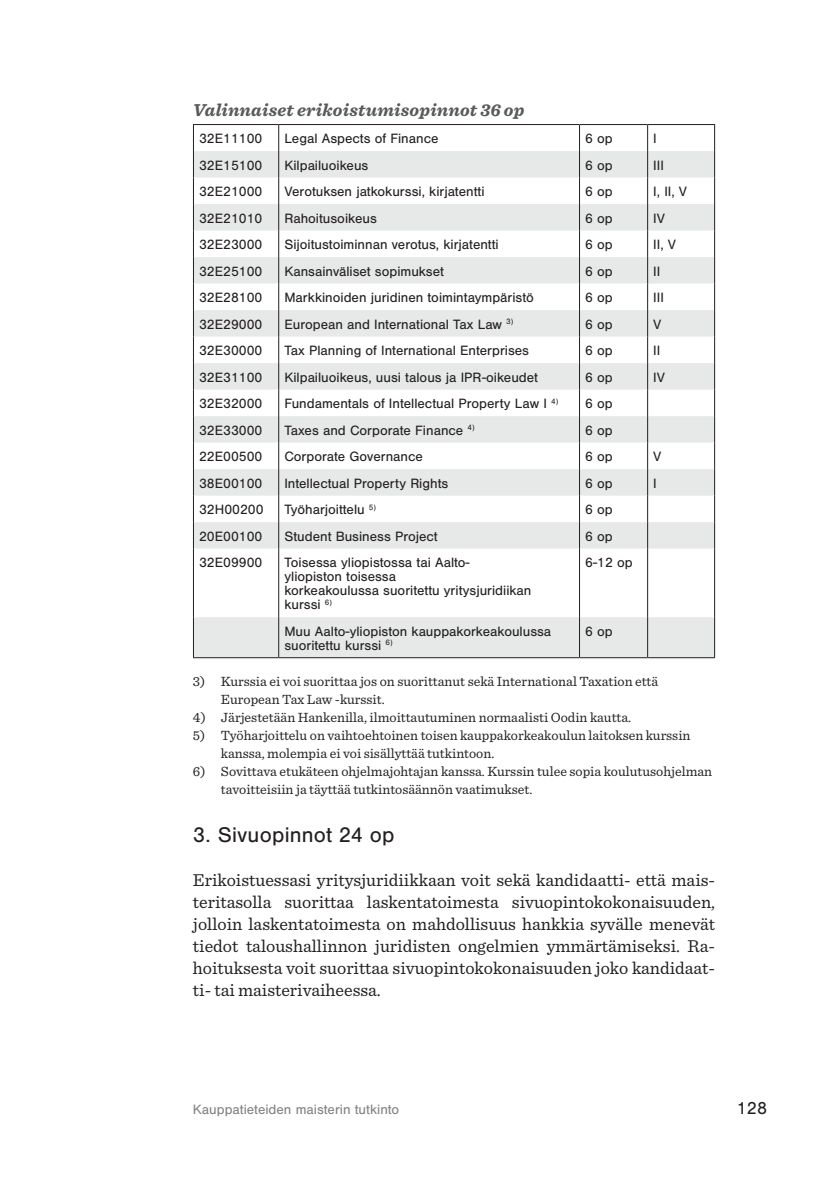
<style>
.page{position:relative;width:840px;height:1191px;background:#fff}
.page>*{position:absolute;margin:0;border:0;box-sizing:border-box;transform-origin:0 0}
.t1{font:22px "Nimbus San";letter-spacing:.01em;color:#231f20}
.t2{font:18px/22px "Sentinel";color:#231f20;text-align:justify}
.t3{font:italic 700 18px "Sentinel";letter-spacing:.015em;color:#58595b}
.t4{font:18px "Nimbus San";color:#231f20}
.t5{font:14px/14px "Nimbus San";color:#231f20}
.t6{font:14px/18px "Sentinel";color:#231f20}
.t7{font:14px "Nimbus San";color:#808285}
</style>
<div class="page">
<svg style="left:194px;top:151px;width:519px;height:506px;fill:#eff0f0"></svg>
<svg style="left:278px;top:125px;width:1px;height:423px"></svg>
<svg style="left:578px;top:125px;width:1px;height:423px"></svg>
<svg style="left:646px;top:125px;width:1px;height:423px"></svg>
<hr style="left:278px;top:548px;width:1px;height:69px;background:#231f20">
<hr style="left:578px;top:548px;width:1px;height:69px;background:#231f20">
<hr style="left:646px;top:548px;width:1px;height:69px;background:#231f20">
<hr style="left:278px;top:617px;width:1px;height:40px;background:#231f20">
<hr style="left:578px;top:617px;width:1px;height:40px;background:#231f20">
<hr style="left:646px;top:617px;width:1px;height:40px;background:#231f20">
<svg style="left:193px;top:125px;width:1px;height:423px"></svg>
<svg style="left:713px;top:125px;width:1px;height:423px"></svg>
<hr style="left:193px;top:548px;width:1px;height:69px;background:#231f20">
<hr style="left:713px;top:548px;width:1px;height:69px;background:#231f20">
<hr style="left:193px;top:617px;width:1px;height:40px;background:#231f20">
<hr style="left:713px;top:617px;width:1px;height:40px;background:#231f20">
<hr style="left:193px;top:124px;width:85px;height:1px;background:#231f20">
<hr style="left:278px;top:124px;width:301px;height:1px;background:#231f20">
<hr style="left:579px;top:124px;width:68px;height:1px;background:#231f20">
<hr style="left:647px;top:124px;width:67px;height:1px;background:#231f20">
<hr style="left:193px;top:657px;width:85px;height:1px;background:#231f20">
<hr style="left:278px;top:657px;width:301px;height:1px;background:#231f20">
<hr style="left:579px;top:657px;width:68px;height:1px;background:#231f20">
<hr style="left:647px;top:657px;width:67px;height:1px;background:#231f20">
<p class="t3" style="left:193px;top:96px;width:333px">Valinnaiset erikoistumisopinnot 36 op</p>
<p class="t5" style="left:199px;top:132px;width:65px">32E11100</p>
<p class="t5" style="left:284px;top:132px;width:155px">Legal Aspects of Finance</p>
<p class="t5" style="left:585px;top:132px;width:29px">6 op</p>
<p class="t5" style="left:653px;top:132px;width:5px">I</p>
<p class="t5" style="left:199px;top:158px;width:65px">32E15100</p>
<p class="t5" style="left:284px;top:158px;width:85px">Kilpailuoikeus</p>
<p class="t5" style="left:585px;top:158px;width:29px">6 op</p>
<p class="t5" style="left:653px;top:158px;width:12px">III</p>
<p class="t5" style="left:199px;top:185px;width:65px">32E21000</p>
<p class="t5" style="left:284px;top:185px;width:201px">Verotuksen jatkokurssi, kirjatentti</p>
<p class="t5" style="left:585px;top:185px;width:29px">6 op</p>
<p class="t5" style="left:653px;top:185px;width:35px">I, II, V</p>
<p class="t5" style="left:199px;top:211px;width:65px">32E21010</p>
<p class="t5" style="left:284px;top:211px;width:94px">Rahoitusoikeus</p>
<p class="t5" style="left:585px;top:211px;width:29px">6 op</p>
<p class="t5" style="left:653px;top:211px;width:13px">IV</p>
<p class="t5" style="left:199px;top:238px;width:65px">32E23000</p>
<p class="t5" style="left:284px;top:238px;width:216px">Sijoitustoiminnan verotus, kirjatentti</p>
<p class="t5" style="left:585px;top:238px;width:29px">6 op</p>
<p class="t5" style="left:653px;top:238px;width:24px">II, V</p>
<p class="t5" style="left:199px;top:264px;width:65px">32E25100</p>
<p class="t5" style="left:284px;top:264px;width:161px">Kansainväliset sopimukset</p>
<p class="t5" style="left:585px;top:264px;width:29px">6 op</p>
<p class="t5" style="left:653px;top:264px;width:9px">II</p>
<p class="t5" style="left:199px;top:291px;width:65px">32E28100</p>
<p class="t5" style="left:284px;top:291px;width:251px">Markkinoiden juridinen toimintaympäristö</p>
<p class="t5" style="left:585px;top:291px;width:29px">6 op</p>
<p class="t5" style="left:653px;top:291px;width:12px">III</p>
<p class="t5" style="left:199px;top:317px;width:65px">32E29000</p>
<p class="t5" style="left:284px;top:317px;width:230px">European and International Tax Law <sup>3)</sup></p>
<p class="t5" style="left:585px;top:317px;width:29px">6 op</p>
<p class="t5" style="left:653px;top:317px;width:10px">V</p>
<p class="t5" style="left:199px;top:344px;width:65px">32E30000</p>
<p class="t5" style="left:284px;top:344px;width:246px">Tax Planning of International Enterprises</p>
<p class="t5" style="left:585px;top:344px;width:29px">6 op</p>
<p class="t5" style="left:653px;top:344px;width:9px">II</p>
<p class="t5" style="left:199px;top:370px;width:65px">32E31100</p>
<p class="t5" style="left:284px;top:370px;width:255px">Kilpailuoikeus, uusi talous ja IPR-oikeudet</p>
<p class="t5" style="left:585px;top:370px;width:29px">6 op</p>
<p class="t5" style="left:653px;top:370px;width:13px">IV</p>
<p class="t5" style="left:199px;top:397px;width:65px">32E32000</p>
<p class="t5" style="left:284px;top:397px;width:275px">Fundamentals of Intellectual Property Law I <sup>4)</sup></p>
<p class="t5" style="left:585px;top:397px;width:29px">6 op</p>
<p class="t5" style="left:199px;top:423px;width:65px">32E33000</p>
<p class="t5" style="left:284px;top:423px;width:192px">Taxes and Corporate Finance <sup>4)</sup></p>
<p class="t5" style="left:585px;top:423px;width:29px">6 op</p>
<p class="t5" style="left:199px;top:450px;width:65px">22E00500</p>
<p class="t5" style="left:284px;top:450px;width:140px">Corporate Governance</p>
<p class="t5" style="left:585px;top:450px;width:29px">6 op</p>
<p class="t5" style="left:653px;top:450px;width:10px">V</p>
<p class="t5" style="left:199px;top:476px;width:65px">38E00100</p>
<p class="t5" style="left:284px;top:476px;width:165px">Intellectual Property Rights</p>
<p class="t5" style="left:585px;top:476px;width:29px">6 op</p>
<p class="t5" style="left:653px;top:476px;width:5px">I</p>
<p class="t5" style="left:199px;top:503px;width:66px">32H00200</p>
<p class="t5" style="left:284px;top:503px;width:93px">Työharjoittelu <sup>5)</sup></p>
<p class="t5" style="left:585px;top:503px;width:29px">6 op</p>
<p class="t5" style="left:199px;top:529px;width:65px">20E00100</p>
<p class="t5" style="left:284px;top:529px;width:155px">Student Business Project</p>
<p class="t5" style="left:585px;top:529px;width:29px">6 op</p>
<p class="t5" style="left:199px;top:556px;width:65px">32E09900</p>
<p class="t5" style="left:284px;top:556px;width:248px">Toisessa yliopistossa tai Aalto-<br>yliopiston toisessa<br>korkeakoulussa suoritettu yritysjuridiikan kurssi <sup>6)</sup></p>
<p class="t5" style="left:585px;top:556px;width:49px">6-12 op</p>
<p class="t5" style="left:284px;top:624px;width:268px">Muu Aalto-yliopiston kauppakorkeakoulussa suoritettu kurssi <sup>6)</sup></p>
<p class="t5" style="left:585px;top:624px;width:29px">6 op</p>
<p class="t6" style="left:221px;top:671px;width:438px;text-indent:-28px">3) Kurssia ei voi suorittaa jos on suorittanut sekä International Taxation että<br>European Tax Law -kurssit.</p>
<p class="t6" style="left:193px;top:707px;width:439px">4) Järjestetään Hankenilla, ilmoittautuminen normaalisti Oodin kautta.</p>
<p class="t6" style="left:221px;top:725px;width:471px;text-indent:-28px">5) Työharjoittelu on vaihtoehtoinen toisen kauppakorkeakoulun laitoksen kurssin kanssa, molempia ei voi sisällyttää tutkintoon.</p>
<p class="t6" style="left:221px;top:761px;width:492px;text-indent:-28px">6) Sovittava etukäteen ohjelmajohtajan kanssa. Kurssin tulee sopia koulutusohjelman tavoitteisiin ja täyttää tutkintosäännön vaatimukset.</p>
<h1 class="t1" style="left:193px;top:823px;width:203px">3. Sivuopinnot 24 op</h1>
<p class="t2" style="left:193px;top:868px;width:523px">Erikoistuessasi yritysjuridiikkaan voit sekä kandidaatti- että mais&shy;teritasolla suorittaa laskentatoimesta sivuopintokokonaisuuden, jolloin laskentatoimesta on mahdollisuus hankkia syvälle menevät tiedot taloushallinnon juridisten ongelmien ymmärtämiseksi. Ra&shy;hoituksesta voit suorittaa sivuopintokokonaisuuden joko kandidaat&shy;ti- tai maisterivaiheessa.</p>
<p class="t7" style="left:193px;top:1101px;width:208px">Kauppatieteiden maisterin tutkinto</p>
<p class="t4" style="left:736px;top:1098px;width:32px">128</p>
</div>
